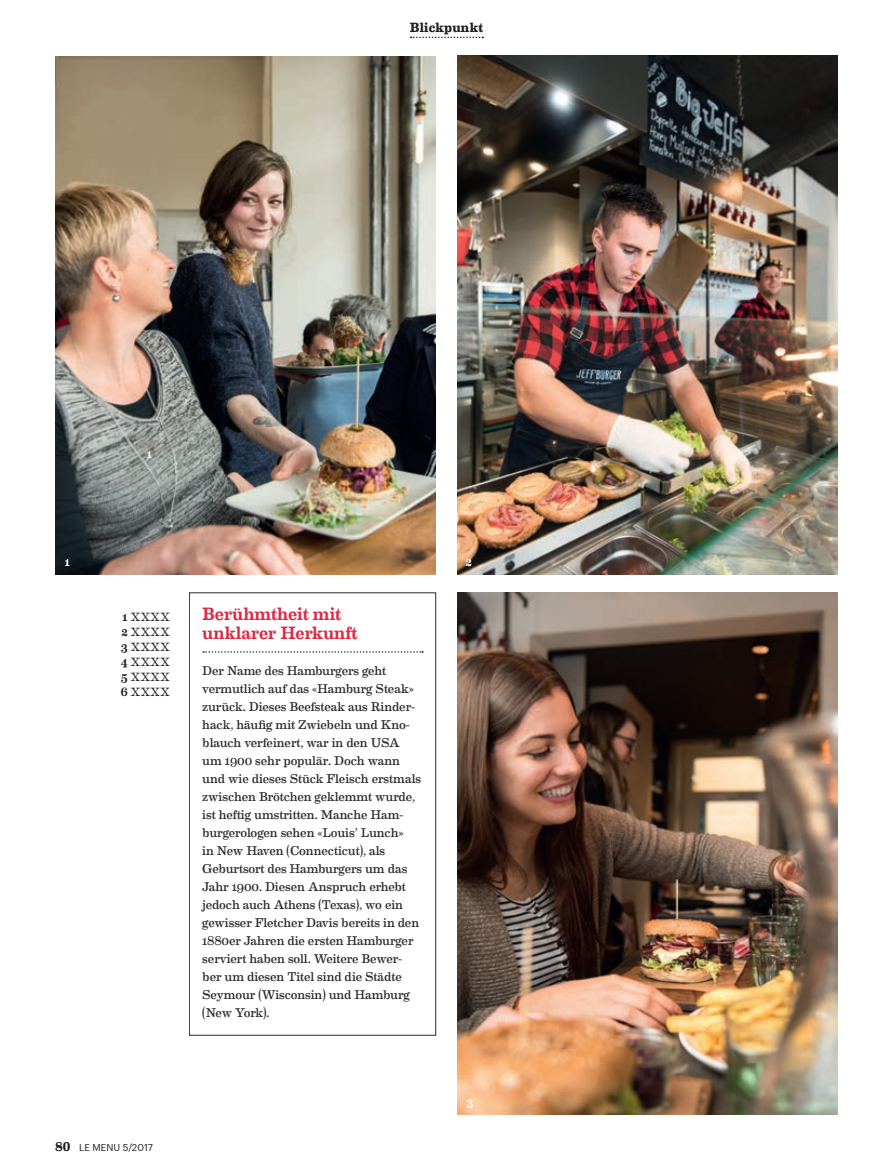
<style>
.page{position:relative;width:893px;height:1170px;background:#fff}
.page>*{position:absolute;margin:0;border:0;box-sizing:border-box;transform-origin:0 0}
.t1{font:500 18px/18px "Eames Century Modern";color:#da1f3d}
.t2{font:700 13.5px "Eames Century Modern";letter-spacing:.015em;color:#231f20}
.t3{font:12.75px/18px "Eames Century Modern";letter-spacing:-.01em;color:#231f20}
.t4{font:12px/15px "Eames Century Modern";letter-spacing:-.015em;color:#231f20;text-align:justify}
.t5{font:500 12px "Eames Century Modern";color:#fff}
.t6{font:9.75px "Graphik";letter-spacing:.005em;color:#231f20}
.s1{font-weight:500}
.s2{font-family:"Eames Century Modern";font-weight:700;font-size:12.75px}
</style>
<div class="page">
<svg style="left:411px;top:37px;width:72px;height:1px"></svg>
<svg style="left:203px;top:651px;width:220px;height:1px"></svg>
<div style="left:189px;top:592px;width:247px;height:443px;border:1px solid #231f20"></div>
<img style="left:457px;top:55px;width:381px;height:519px">
<img style="left:457px;top:592px;width:381px;height:522px">
<img style="left:55px;top:57px;width:381px;height:517px">
<p class="t5" style="left:147px;top:445px;width:7px">1</p>
<p class="t2" style="left:410px;top:17px;width:75px">Blickpunkt</p>
<p class="t5" style="left:65px;top:553px;width:7px">1</p>
<p class="t5" style="left:466px;top:553px;width:8px">2</p>
<p class="t4" style="left:121px;top:608px;width:51px"><span class="s1">1</span> XXXX <span class="s1">2</span> XXXX <span class="s1">3</span> XXXX <span class="s1">4</span> XXXX <span class="s1">5</span> XXXX <span class="s1">6</span> XXXX</p>
<h1 class="t1" style="left:202px;top:604px;width:157px">Berühmtheit mit unklarer Herkunft</h1>
<p class="t3" style="left:202px;top:660px;width:220px">Der Name des Hamburgers geht vermutlich auf das «Hamburg Steak» zurück. Dieses Beefsteak aus Rinder&shy;hack, häufig mit Zwiebeln und Kno&shy;blauch verfeinert, war in den USA um 1900 sehr populär. Doch wann und wie dieses Stück Fleisch erstmals zwischen Brötchen geklemmt wurde, ist heftig umstritten. Manche Ham&shy;burgerologen sehen «Louis’ Lunch»<br>in New Haven (Connecticut), als Geburtsort des Hamburgers um das Jahr 1900. Diesen Anspruch erhebt jedoch auch Athens (Texas), wo ein gewisser Fletcher Davis bereits in den 1880er Jahren die ersten Hamburger serviert haben soll. Weitere Bewer&shy;ber um diesen Titel sind die Städte Seymour (Wisconsin) und Hamburg (New York).</p>
<p class="t6" style="left:55px;top:1139px;width:99px"><span class="s2">80</span> LE MENU 5/2017</p>
<p class="t5" style="left:466px;top:1093px;width:8px">3</p>
</div>
